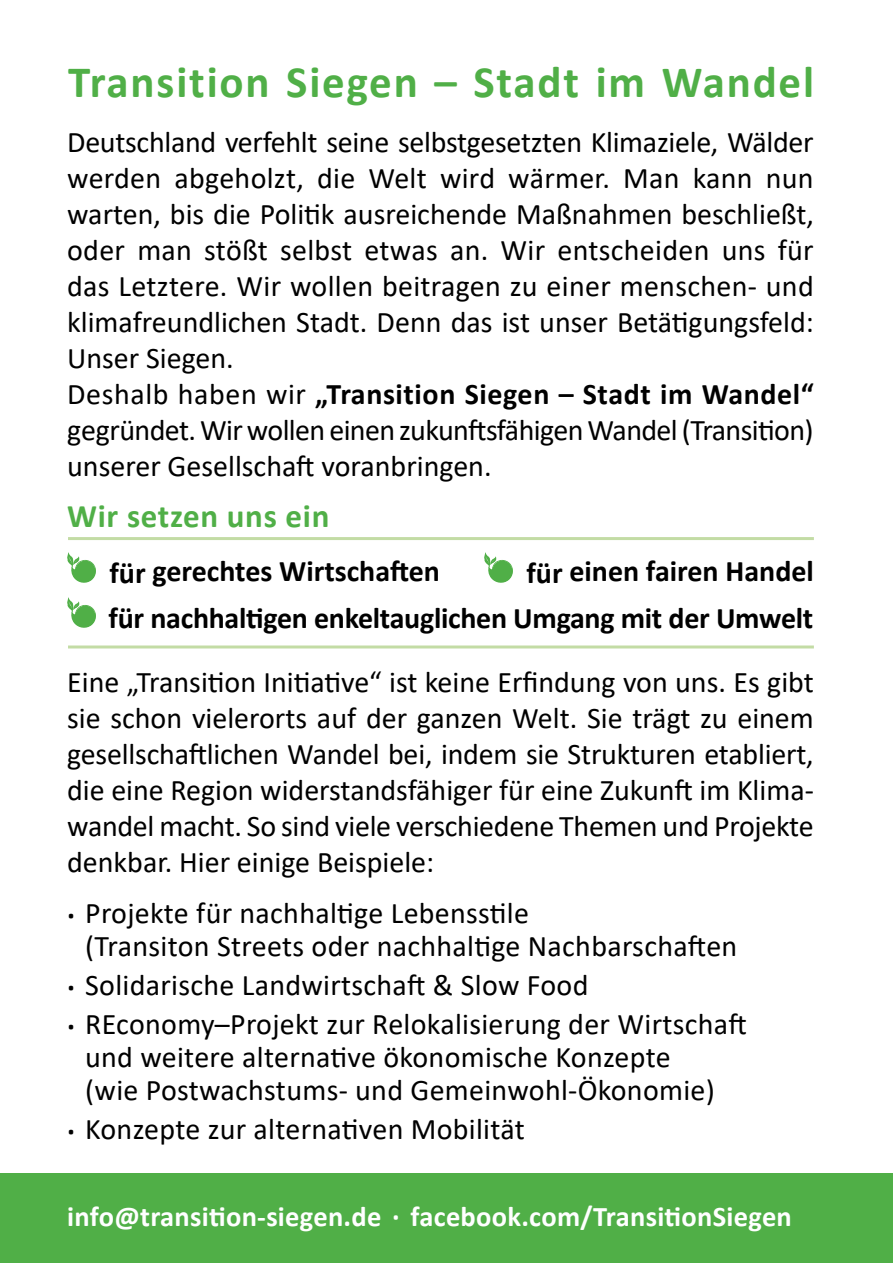
<style>
.page{position:relative;width:893px;height:1263px;background:#fff}
.page>*{position:absolute;margin:0;border:0;box-sizing:border-box;transform-origin:0 0}
.t1{font:700 45px "Calibri";letter-spacing:.04em;color:#50af47}
.t2{font:700 33px "Calibri";letter-spacing:.02em;color:#50af47}
.t3{font:30px/36px "Calibri";color:#000}
.t4{font:700 30px/46.5px "Calibri";letter-spacing:-.01em;color:#000;text-align:right}
.t5{font:700 28.5px "Calibri";letter-spacing:.01em;color:#fff}
.s1{font-weight:700}
</style>
<div class="page">
<div style="left:0;top:1174px;width:893px;height:89px;background:#50af47"></div>
<svg style="left:67px;top:552px;width:29px;height:31px"></svg>
<div style="left:75px;top:561px;width:20px;height:21px;background:#50af47;border-radius:50%"></div>
<svg style="left:484px;top:552px;width:29px;height:31px"></svg>
<div style="left:492px;top:561px;width:20px;height:21px;background:#50af47;border-radius:50%"></div>
<svg style="left:67px;top:597px;width:29px;height:31px"></svg>
<div style="left:75px;top:606px;width:20px;height:21px;background:#50af47;border-radius:50%"></div>
<hr style="left:68px;top:537px;width:746px;height:3px;background:#c3dca5">
<hr style="left:68px;top:645px;width:746px;height:3px;background:#c3dca5">
<h1 class="t1" style="left:68px;top:50px;width:748px">Transition Siegen – Stadt im Wandel</h1>
<p class="t3" style="left:67px;top:123px;width:748px">Deutschland verfehlt seine selbstgesetzten Klimaziele, Wälder werden abgeholzt, die Welt wird wärmer. Man kann nun warten, bis die Politik ausreichende Maßnahmen beschließt, oder man stößt selbst etwas an. Wir entscheiden uns für das Letztere. Wir wollen beitragen zu einer menschen- und klimafreundlichen Stadt. Denn das ist unser Betätigungsfeld:<br>Unser Siegen.<br>Deshalb haben wir <span class="s1">„Transition Siegen – Stadt im Wandel“ </span>gegründet. Wir wollen einen zukunftsfähigen Wandel (Transition) unserer Gesellschaft voranbringen.</p>
<p class="t2" style="left:67px;top:493px;width:264px">Wir setzen uns ein</p>
<p class="t4" style="left:109px;top:548px;width:332px">für gerechtes Wirtschaften</p>
<p class="t4" style="left:109px;top:548px;width:707px">für einen fairen Handel<br>für nachhaltigen enkeltauglichen Umgang mit der Umwelt</p>
<p class="t3" style="left:67px;top:663px;width:748px;text-align:justify">Eine „Transition Initiative“ ist keine Erfindung von uns. Es gibt sie schon vielerorts auf der ganzen Welt. Sie trägt zu einem gesellschaftlichen Wandel bei, indem sie Strukturen etabliert, die eine Region widerstandsfähiger für eine Zukunft im Klima&shy;wandel macht. So sind viele verschiedene Themen und Projekte denkbar. Hier einige Beispiele:</p>
<p class="t3" style="left:85px;top:896px;width:654px;line-height:33px;text-indent:-18px"><span class="s1">·</span> Projekte für nachhaltige Lebensstile<br>(Transiton Streets oder nachhaltige Nachbarschaften</p>
<p class="t3" style="left:67px;top:965px;width:681px;line-height:39px"><span class="s1">·</span> Solidarische Landwirtschaft &amp; Slow Food<br><span class="s1">·</span> REconomy–Projekt zur Relokalisierung der Wirtschaft</p>
<p class="t3" style="left:85px;top:1040px;width:631px;line-height:33px">und weitere alternative ökonomische Konzepte (wie Postwachstums- und Gemeinwohl-Ökonomie)</p>
<p class="t3" style="left:67px;top:1110px;width:459px"><span class="s1">·</span> Konzepte zur alternativen Mobilität</p>
<p class="t5" style="left:67px;top:1196px;width:726px">info@transition-siegen.de · facebook.com/TransitionSiegen</p>
</div>
